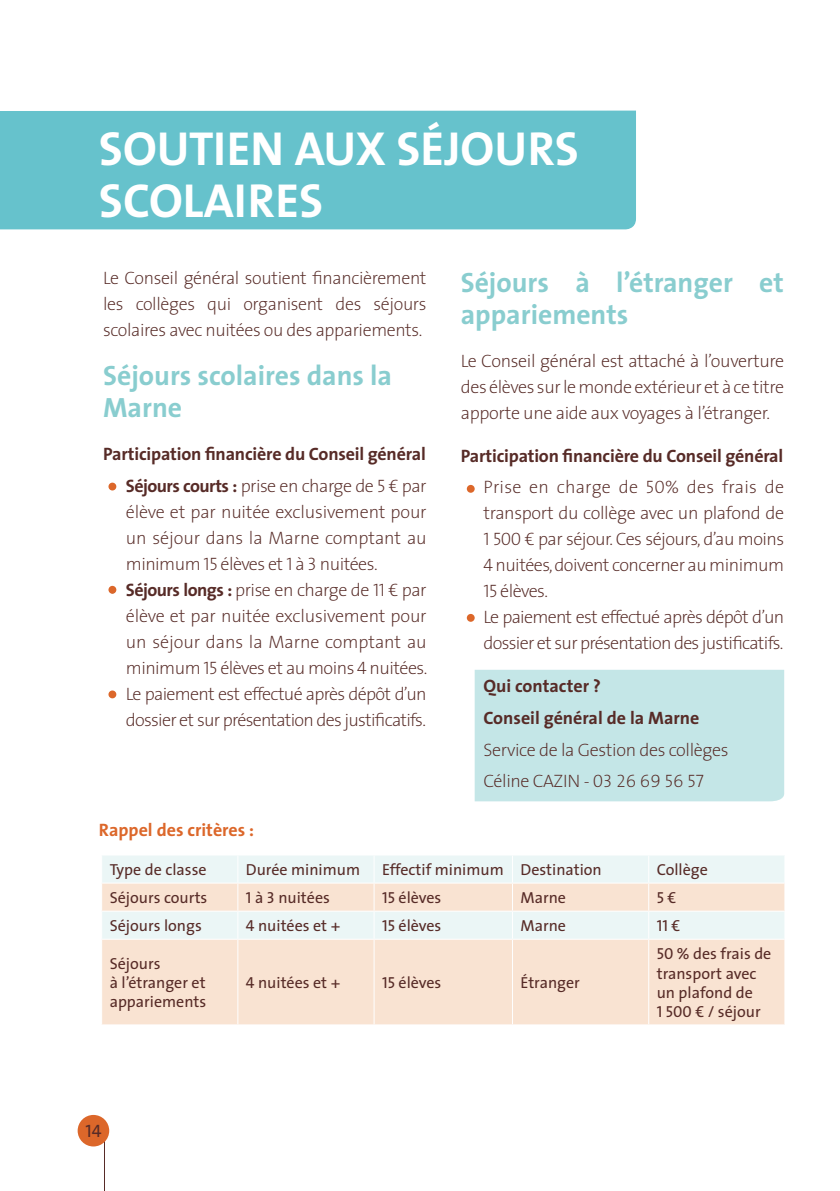
<style>
.page{position:relative;width:840px;height:1191px;background:#fff}
.page>*{position:absolute;margin:0;border:0;box-sizing:border-box;transform-origin:0 0}
.t1{font:48px/52px "The Sans Bold Caps";color:#fff}
.t2{font:700 28px/32px "The Sans";color:#89cdcf}
.t3{font:200 18px/26px "The Sans";letter-spacing:-.03em;color:#572b27;text-align:justify}
.t4{font:700 18px/31.6px "The Sans";letter-spacing:-.01em;color:#572b27}
.t5{font:700 18px "The Sans";color:#dc672a}
.t6{font:18px "The Sans Caps";color:#572b27}
.t7{font:16px/19.2px "The Sans";color:#572b27}
.t8{font:16px "The Sans Caps";color:#572b27}
.s1{font-weight:700}
.s2{font-family:"The Sans Extra Light Caps";font-weight:400}
.s3{font-family:"The Sans Caps"}
.s4{font-family:"The Sans"}
</style>
<div class="page">
<div style="left:474px;top:670px;width:311px;height:131px;background:#c4e6e7"></div>
<div style="left:0;top:110px;width:635px;height:119px;background:#66c2cc"></div>
<hr style="left:104px;top:1126px;width:1px;height:65px;background:#572b27">
<div style="left:78px;top:1115px;width:31px;height:31px;background:#dc672a;border-radius:50%"></div>
<div style="left:108px;top:482px;width:8px;height:8px;background:#dc672a;border-radius:50%"></div>
<div style="left:466px;top:485px;width:8px;height:8px;background:#dc672a;border-radius:50%"></div>
<div style="left:466px;top:614px;width:8px;height:8px;background:#dc672a;border-radius:50%"></div>
<div style="left:108px;top:586px;width:8px;height:8px;background:#dc672a;border-radius:50%"></div>
<div style="left:108px;top:690px;width:8px;height:8px;background:#dc672a;border-radius:50%"></div>
<div style="left:102px;top:856px;width:682px;height:26px;background:#ebf6f6"></div>
<svg style="left:102px;top:883px;width:682px;height:141px;background:#f6e7d9"></svg>
<hr style="left:101px;top:910px;width:137px;height:1px;background:#fff">
<hr style="left:238px;top:910px;width:136px;height:1px;background:#fff">
<hr style="left:374px;top:910px;width:138px;height:1px;background:#fff">
<hr style="left:512px;top:910px;width:136px;height:1px;background:#fff">
<hr style="left:648px;top:910px;width:137px;height:1px;background:#fff">
<hr style="left:101px;top:938px;width:137px;height:1px;background:#fff">
<hr style="left:238px;top:938px;width:136px;height:1px;background:#fff">
<hr style="left:237px;top:939px;width:1px;height:85px;background:#fff">
<hr style="left:374px;top:938px;width:138px;height:1px;background:#fff">
<hr style="left:373px;top:939px;width:1px;height:85px;background:#fff">
<hr style="left:512px;top:938px;width:136px;height:1px;background:#fff">
<hr style="left:511px;top:939px;width:1px;height:85px;background:#fff">
<hr style="left:648px;top:938px;width:137px;height:1px;background:#fff">
<hr style="left:648px;top:939px;width:1px;height:85px;background:#fff">
<svg style="left:237px;top:856px;width:1px;height:82px"></svg>
<svg style="left:373px;top:856px;width:1px;height:82px"></svg>
<svg style="left:511px;top:856px;width:1px;height:82px"></svg>
<svg style="left:648px;top:856px;width:1px;height:82px"></svg>
<svg style="left:784px;top:883px;width:1px;height:28px"></svg>
<hr style="left:648px;top:882px;width:137px;height:1px;background:#fff">
<h1 class="t1" style="left:99px;top:123px;width:481px">SOUTI EN AUX SÉJOURS<br>SCOLAIRES</h1>
<p class="t3" style="left:103px;top:265px;width:325px">Le Conseil général soutient financièrement les collèges qui organisent des séjours scolaires avec nuitées ou des appariements.</p>
<h2 class="t2" style="left:103px;top:360px;width:290px">Séjours scolaires dans la<br>Marne</h2>
<p class="t4" style="left:103px;top:438px;width:324px">Participation financière du Conseil général</p>
<p class="t3" style="left:126px;top:473px;width:302px;text-indent:-17px"><span class="s1">• Séjours courts :</span> prise en charge de <span class="s2">5</span> € par élève et par nuitée exclusivement pour un séjour dans la Marne comptant au minimum <span class="s2">15</span> élèves et <span class="s2">1</span> à <span class="s2">3</span> nuitées.</p>
<p class="t3" style="left:126px;top:577px;width:303px;text-indent:-17px"><span class="s1">• Séjours longs :</span> prise en charge de <span class="s2">11</span> € par élève et par nuitée exclusivement pour un séjour dans la Marne comptant au minimum <span class="s2">15</span> élèves et au moins <span class="s2">4</span> nuitées.</p>
<p class="t3" style="left:109px;top:681px;width:319px;text-align:right">• Le paiement est effectué après dépôt d’un dossier et sur présentation des justificatifs.</p>
<h2 class="t2" style="left:460px;top:266px;width:324px">Séjours à l’étranger et appariements</h2>
<p class="t3" style="left:460px;top:348px;width:325px">Le Conseil général est attaché à l’ouverture des élèves sur le monde extérieur et à ce titre apporte une aide aux voyages à l’étranger.</p>
<p class="t4" style="left:460px;top:440px;width:324px">Participation financière du Conseil général</p>
<p class="t3" style="left:483px;top:474px;width:302px;text-indent:-17px">• Prise en charge de <span class="s2">50</span>% des frais de transport du collège avec un plafond de <span class="s2">1 500</span> € par séjour. Ces séjours, d’au moins <span class="s2">4</span> nuitées, doivent concerner au minimum <span class="s2">15</span> élèves.</p>
<p class="t3" style="left:466px;top:604px;width:319px;text-align:right">• Le paiement est effectué après dépôt d’un dossier et sur présentation des justificatifs.</p>
<p class="t4" style="left:483px;top:670px;width:217px">Qui contacter ?<br>Conseil général de la Marne</p>
<p class="t3" style="left:483px;top:734px;width:247px;line-height:31.6px">Service de la Gestion des collèges<br>Céline CAZIN - <span class="s2">03 26 69 56 57</span></p>
<p class="t5" style="left:99px;top:818px;width:157px">Rappel des critères :</p>
<p class="t7" style="left:110px;top:860px;width:98px">Type de classe</p>
<p class="t7" style="left:246px;top:860px;width:116px">Durée minimum</p>
<p class="t7" style="left:382px;top:860px;width:221px">Effectif minimum Destination</p>
<p class="t7" style="left:656px;top:860px;width:53px">Collège</p>
<p class="t7" style="left:110px;top:888px;width:99px">Séjours courts</p>
<p class="t7" style="left:246px;top:888px;width:85px"><span class="s3">1</span> à <span class="s3">3</span> nuitées</p>
<p class="t7" style="left:382px;top:888px;width:61px"><span class="s3">15</span> élèves</p>
<p class="t7" style="left:520px;top:888px;width:47px">Marne</p>
<p class="t8" style="left:656px;top:887px;width:21px">5 <span class="s4">€</span></p>
<p class="t7" style="left:110px;top:916px;width:94px">Séjours longs</p>
<p class="t7" style="left:246px;top:916px;width:96px"><span class="s3">4</span> nuitées et +</p>
<p class="t7" style="left:382px;top:916px;width:61px"><span class="s3">15</span> élèves</p>
<p class="t7" style="left:520px;top:916px;width:47px">Marne</p>
<p class="t8" style="left:656px;top:915px;width:25px">11 <span class="s4">€</span></p>
<p class="t7" style="left:110px;top:954px;width:98px">Séjours<br>à l’étranger et appariements</p>
<p class="t7" style="left:656px;top:944px;width:116px"><span class="s3">50</span> % des frais de transport avec un plafond de<br><span class="s3">1 500</span> € / séjour</p>
<p class="t7" style="left:246px;top:973px;width:96px"><span class="s3">4</span> nuitées et +</p>
<p class="t7" style="left:382px;top:973px;width:61px"><span class="s3">15</span> élèves</p>
<p class="t7" style="left:520px;top:973px;width:61px">Étranger</p>
<p class="t6" style="left:85px;top:1119px;width:18px">14</p>
</div>
